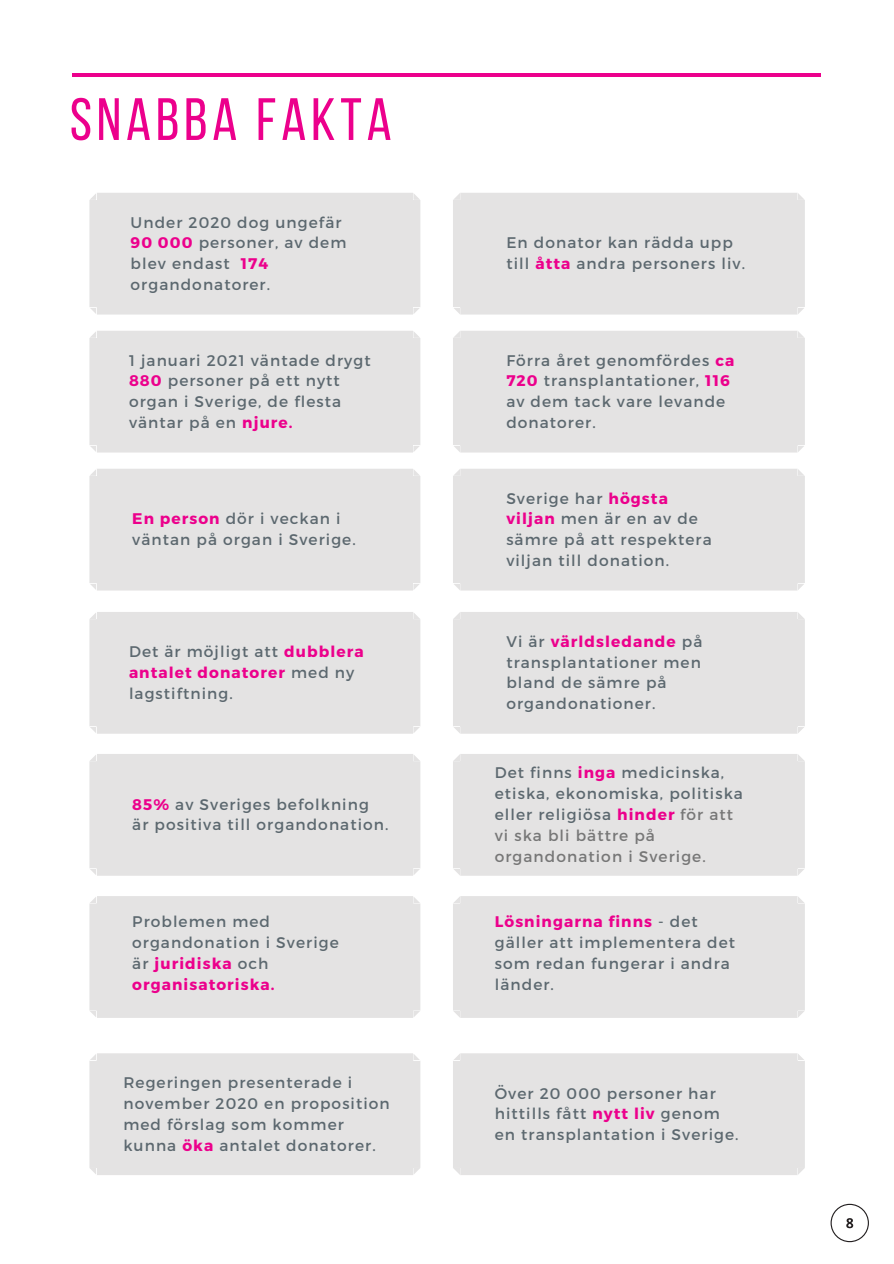
<style>
.page{position:relative;width:894px;height:1264px;background:#fff}
.page>*{position:absolute;margin:0;border:0;box-sizing:border-box;transform-origin:0 0}
.t1{font:59.55px "Bebas Neue";letter-spacing:.08em;color:#ec008c}
.t2{font:15.45px/20.9px "Montserrat";letter-spacing:.07em;color:#5c686f}
.t3{font:700 15.45px "Montserrat";letter-spacing:.07em;color:#ec008c}
.s1{font-weight:700;color:#ec008c}
.s2{color:#777}
</style>
<div class="page">
<hr style="left:72px;top:74px;width:748px;height:3px;background:#ec008c">
<div style="left:89px;top:193px;width:331px;height:121px;background:#e4e3e3"></div>
<div style="left:453px;top:193px;width:351px;height:121px;background:#e4e3e3"></div>
<div style="left:89px;top:331px;width:331px;height:121px;background:#e4e3e3"></div>
<div style="left:453px;top:331px;width:351px;height:121px;background:#e4e3e3"></div>
<div style="left:89px;top:469px;width:331px;height:121px;background:#e4e3e3"></div>
<div style="left:453px;top:469px;width:351px;height:121px;background:#e4e3e3"></div>
<div style="left:89px;top:612px;width:331px;height:121px;background:#e4e3e3"></div>
<div style="left:453px;top:612px;width:351px;height:121px;background:#e4e3e3"></div>
<div style="left:453px;top:754px;width:351px;height:121px;background:#e4e3e3"></div>
<div style="left:453px;top:896px;width:351px;height:121px;background:#e4e3e3"></div>
<div style="left:89px;top:754px;width:331px;height:121px;background:#e4e3e3"></div>
<div style="left:89px;top:896px;width:331px;height:121px;background:#e4e3e3"></div>
<div style="left:453px;top:1053px;width:351px;height:122px;background:#e4e3e3"></div>
<div style="left:89px;top:1053px;width:331px;height:122px;background:#e4e3e3"></div>
<svg style="left:830px;top:1203px;width:38px;height:39px"></svg>
<p class="t1" style="left:70px;top:95px;width:323px">SNABBA FAKTA</p>
<p class="t2" style="left:131px;top:211px;width:212px">Under 2020 dog ungefär</p>
<p class="t2" style="left:131px;top:232px;width:217px"><span class="s1">90 000</span> personer, av dem blev endast <span class="s1">174</span></p>
<p class="t2" style="left:131px;top:273px;width:141px">organdonatorer.</p>
<p class="t2" style="left:129px;top:349px;width:243px">1 januari 2021 väntade drygt</p>
<p class="t2" style="left:129px;top:370px;width:213px;text-align:justify"><span class="s1">880</span> personer på ett nytt organ i Sverige, de flesta väntar på en <span class="s1">njure.</span></p>
<p class="t2" style="left:132px;top:507px;width:225px"><span class="s1">En person</span> dör i veckan i väntan på organ i Sverige.</p>
<p class="t2" style="left:129px;top:640px;width:236px">Det är möjligt att <span class="s1">dubblera antalet donatorer</span> med ny lagstiftning.</p>
<p class="t2" style="left:132px;top:793px;width:258px"><span class="s1">85%</span> av Sveriges befolkning är positiva till organdonation.</p>
<p class="t2" style="left:132px;top:910px;width:208px">Problemen med organdonation i Sverige är <span class="s1">juridiska</span> och</p>
<p class="t3" style="left:132px;top:974px;width:144px">organisatoriska.</p>
<p class="t2" style="left:123px;top:1071px;width:268px">Regeringen presenterade i november 2020 en proposition med förslag som kommer kunna <span class="s1">öka</span> antalet donatorer.</p>
<p class="t2" style="left:506px;top:232px;width:240px">En donator kan rädda upp till <span class="s1">åtta</span> andra personers liv.</p>
<p class="t2" style="left:506px;top:349px;width:229px">Förra året genomfördes <span class="s1">ca<br>720</span> transplantationer, <span class="s1">116</span></p>
<p class="t2" style="left:506px;top:390px;width:220px">av dem tack vare levande donatorer.</p>
<p class="t2" style="left:506px;top:487px;width:207px">Sverige har <span class="s1">högsta viljan</span> men är en av de sämre på att respektera viljan till donation.</p>
<p class="t2" style="left:506px;top:630px;width:197px">Vi är <span class="s1">världsledande</span> på transplantationer men bland de sämre på organdonationer.</p>
<p class="t2" style="left:494px;top:761px;width:249px">Det finns <span class="s1">inga</span> medicinska, etiska, ekonomiska, politiska eller religiösa <span class="s1">hinder</span> <span class="s2">för att vi ska bli bättre på organdonation i Sverige.</span></p>
<p class="t2" style="left:494px;top:910px;width:242px"><span class="s1">Lösningarna finns</span> - det gäller att implementera det som redan fungerar i andra länder.</p>
<p class="t2" style="left:494px;top:1081px;width:245px">Över 20 000 personer har hittills fått <span class="s1">nytt liv</span> genom en transplantation i Sverige.</p>
</div>
